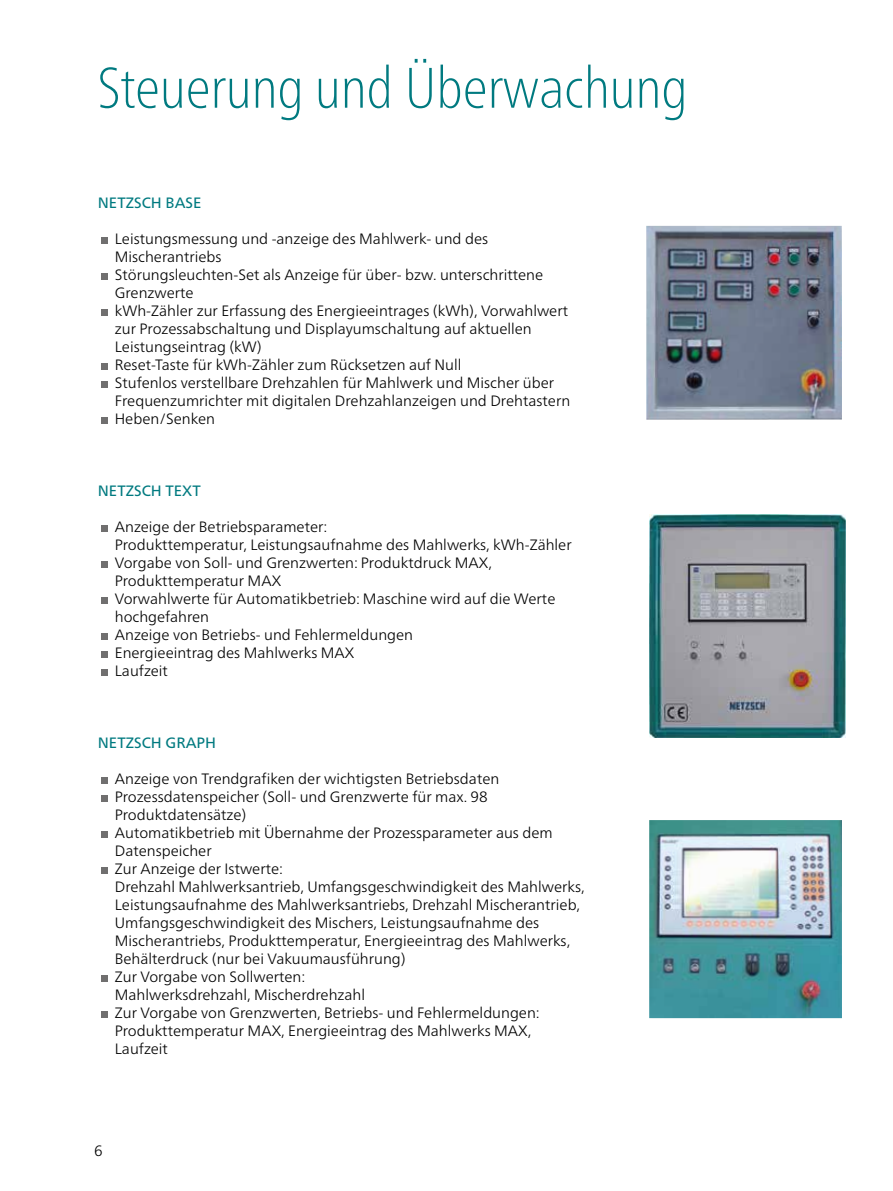
<style>
.page{position:relative;width:893px;height:1191px;background:#fff}
.page>*{position:absolute;margin:0;border:0;box-sizing:border-box;transform-origin:0 0}
.t1{font:100 condensed 57px "Frutiger Neue LTW1 G";color:#007a80}
.t2{font:54px "Frutiger Neue LTW1 G";color:#706f6f}
.t3{font:300 15px/18px "Frutiger Neue LTW1 G";color:#000}
.t4{font:15px "Frutiger Neue LTW1 G";color:#007a80}
</style>
<div class="page">
<img style="left:649px;top:514px;width:197px;height:224px">
<img style="left:646px;top:226px;width:196px;height:193px">
<img style="left:649px;top:820px;width:193px;height:198px">
<h1 class="t1" style="left:97px;top:46px;width:591px">Steuerung und Überwachung</h1>
<p class="t4" style="left:98px;top:194px;width:105px">NETZSCH BASE</p>
<h2 class="t2" style="left:98px;top:204px;width:14px">∙</h2>
<p class="t3" style="left:115px;top:229px;width:375px">Leistungsmessung und -anzeige des Mahlwerk- und des<br>Mischerantriebs</p>
<h2 class="t2" style="left:98px;top:240px;width:14px">∙</h2>
<p class="t3" style="left:115px;top:265px;width:430px">Störungsleuchten-Set als Anzeige für über- bzw. unterschrittene<br>Grenzwerte</p>
<h2 class="t2" style="left:98px;top:276px;width:14px">∙</h2>
<p class="t3" style="left:115px;top:301px;width:455px">kWh-Zähler zur Erfassung des Energieeintrages (kWh), Vorwahlwert zur Prozessabschaltung und Displayumschaltung auf aktuellen<br>Leistungseintrag (kW)</p>
<h2 class="t2" style="left:98px;top:330px;width:14px">∙</h2>
<p class="t3" style="left:115px;top:355px;width:348px">Reset-Taste für kWh-Zähler zum Rücksetzen auf Null</p>
<h2 class="t2" style="left:98px;top:348px;width:14px">∙</h2>
<p class="t3" style="left:115px;top:373px;width:457px">Stufenlos verstellbare Drehzahlen für Mahlwerk und Mischer über<br>Frequenzumrichter mit digitalen Drehzahlanzeigen und Drehtastern</p>
<h2 class="t2" style="left:98px;top:384px;width:14px">∙</h2>
<p class="t3" style="left:115px;top:409px;width:102px">Heben/Senken</p>
<p class="t4" style="left:98px;top:482px;width:104px">NETZSCH TEXT</p>
<h2 class="t2" style="left:98px;top:492px;width:14px">∙</h2>
<p class="t3" style="left:115px;top:517px;width:458px">Anzeige der Betriebsparameter:<br>Produkttemperatur, Leistungsaufnahme des Mahlwerks, kWh-Zähler</p>
<h2 class="t2" style="left:98px;top:528px;width:14px">∙</h2>
<p class="t3" style="left:115px;top:553px;width:379px">Vorgabe von Soll- und Grenzwerten: Produktdruck MAX,<br>Produkttemperatur MAX</p>
<h2 class="t2" style="left:98px;top:564px;width:14px">∙</h2>
<p class="t3" style="left:115px;top:589px;width:442px">Vorwahlwerte für Automatikbetrieb: Maschine wird auf die Werte hochgefahren</p>
<h2 class="t2" style="left:98px;top:600px;width:14px">∙</h2>
<p class="t3" style="left:115px;top:625px;width:300px">Anzeige von Betriebs- und Fehlermeldungen</p>
<h2 class="t2" style="left:98px;top:618px;width:14px">∙</h2>
<p class="t3" style="left:115px;top:643px;width:241px">Energieeintrag des Mahlwerks MAX</p>
<h2 class="t2" style="left:98px;top:636px;width:14px">∙</h2>
<p class="t3" style="left:115px;top:661px;width:55px">Laufzeit</p>
<p class="t4" style="left:98px;top:734px;width:120px">NETZSCH GRAPH</p>
<h2 class="t2" style="left:98px;top:744px;width:14px">∙</h2>
<p class="t3" style="left:115px;top:769px;width:386px">Anzeige von Trendgrafiken der wichtigsten Betriebsdaten</p>
<h2 class="t2" style="left:98px;top:762px;width:14px">∙</h2>
<p class="t3" style="left:115px;top:787px;width:375px">Prozessdatenspeicher (Soll- und Grenzwerte für max. 98<br>Produktdatensätze)</p>
<h2 class="t2" style="left:98px;top:798px;width:14px">∙</h2>
<p class="t3" style="left:115px;top:823px;width:439px">Automatikbetrieb mit Übernahme der Prozessparameter aus dem<br>Datenspeicher</p>
<h2 class="t2" style="left:98px;top:834px;width:14px">∙</h2>
<p class="t3" style="left:115px;top:859px;width:471px">Zur Anzeige der Istwerte:<br>Drehzahl Mahlwerksantrieb, Umfangsgeschwindigkeit des Mahlwerks, Leistungsaufnahme des Mahlwerksantriebs, Drehzahl Mischerantrieb, Umfangsgeschwindigkeit des Mischers, Leistungsaufnahme des Mischerantriebs, Produkttemperatur, Energieeintrag des Mahlwerks, Behälterdruck (nur bei Vakuumausführung)</p>
<h2 class="t2" style="left:98px;top:942px;width:14px">∙</h2>
<p class="t3" style="left:115px;top:967px;width:252px">Zur Vorgabe von Sollwerten:<br>Mahlwerksdrehzahl, Mischerdrehzahl</p>
<h2 class="t2" style="left:98px;top:978px;width:14px">∙</h2>
<p class="t3" style="left:115px;top:1003px;width:427px">Zur Vorgabe von Grenzwerten, Betriebs- und Fehlermeldungen:<br>Produkttemperatur MAX, Energieeintrag des Mahlwerks MAX,<br>Laufzeit</p>
<p class="t3" style="left:94px;top:1141px;width:10px">6</p>
</div>
